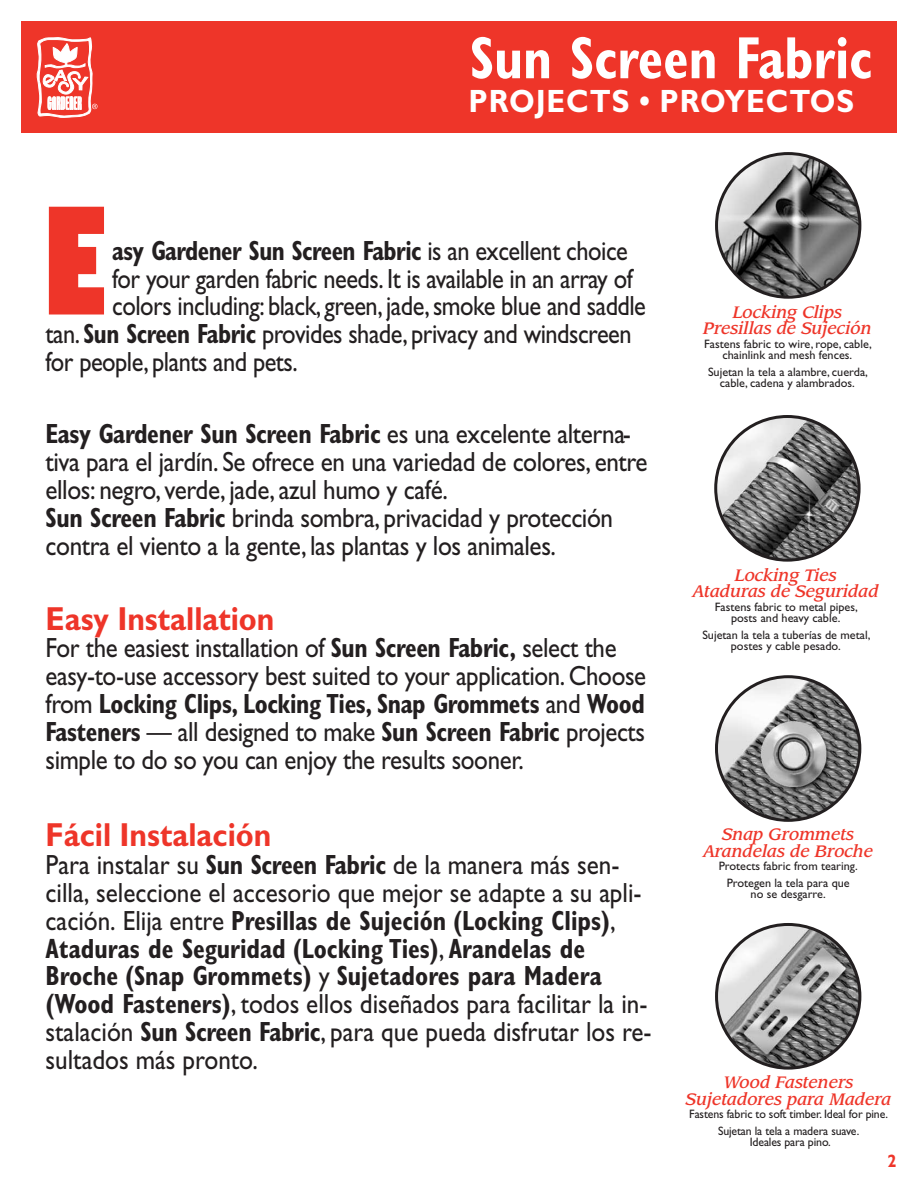
<style>
.page{position:relative;width:918px;height:1188px;background:#fff}
.page>*{position:absolute;margin:0;border:0;box-sizing:border-box;transform-origin:0 0}
.t1{font:800 condensed 144.75px "Gill Sans";color:#ee3529;scale:.91 1}
.t2{font:700 condensed 59.85px "Gill Sans";color:#fff;scale:.91 1}
.t3{font:700 33.3px "Gill Sans";color:#ee3529;scale:.91 1}
.t4{font:700 32.4px "Gill Sans";letter-spacing:.03em;color:#fff;scale:.91 1}
.t5{font:27.75px/27.8px "Gill Sans";letter-spacing:-.015em;color:#231f20;scale:.91 1}
.t6{font:27.75px/27.8px "Gill Sans";letter-spacing:-.015em;color:#231f20;scale:.9 1}
.t7{font:27.75px "Gill Sans";letter-spacing:-.015em;color:#231f20;scale:.88 1}
.t8{font:700 condensed 27.75px "Gill Sans";letter-spacing:-.02em;color:#231f20;scale:.88 1}
.t9{font:700 18px "Gill Sans";color:#ee3529;scale:.91 1}
.t10{font:italic 500 16.35px/16.4px "Leawood";color:#ee3529;text-align:center}
.t11{font:12.15px/11.4px "Gill Sans";color:#231f20;text-align:center}
.s1{font-weight:400;font-stretch:normal}
.s2{font-weight:700;font-stretch:condensed}
</style>
<div class="page">
<svg style="left:715px;top:152px;width:146px;height:147px"></svg>
<svg style="left:714px;top:415px;width:147px;height:147px"></svg>
<svg style="left:715px;top:675px;width:146px;height:147px"></svg>
<svg style="left:715px;top:923px;width:146px;height:147px"></svg>
<div style="left:22px;top:22px;width:446px;height:111px;background:#ee3529"></div>
<div style="left:453px;top:22px;width:443px;height:111px;background:#ee3529"></div>
<svg style="left:37px;top:37px;width:61px;height:81px"></svg>
<h2 class="t2" style="left:470px;top:35px;width:444px">Sun Screen Fabric</h2>
<p class="t4" style="left:469px;top:88px;width:425px">PROJECTS • PROYECTOS</p>
<h1 class="t1" style="left:42px;top:207px;width:72px">E</h1>
<p class="t8" style="left:112px;top:240px;width:587px">asy Gardener Sun Screen Fabric <span class="s1">is an excellent choice</span></p>
<p class="t7" style="left:112px;top:268px;width:593px">for your garden fabric needs. It is available in an array of</p>
<p class="t7" style="left:112px;top:296px;width:608px">colors including: black, green, jade, smoke blue and saddle</p>
<p class="t7" style="left:46px;top:323px;width:668px">tan. <span class="s2">Sun Screen Fabric</span> provides shade, privacy and windscreen</p>
<p class="t7" style="left:46px;top:351px;width:288px">for people, plants and pets.</p>
<p class="t5" style="left:46px;top:423px;width:663px"><span class="s2">Easy Gardener Sun Screen Fabric</span> es una excelente alterna&shy;tiva para el jardín. Se ofrece en una variedad de colores, entre ellos: negro, verde, jade, azul humo y café.<br><span class="s2">Sun Screen Fabric</span> brinda sombra, privacidad y protección contra el viento a la gente, las plantas y los animales.</p>
<p class="t3" style="left:46px;top:606px;width:253px">Easy Installation</p>
<p class="t6" style="left:46px;top:637px;width:669px">For the easiest installation of <span class="s2">Sun Screen Fabric,</span> select the easy-to-use accessory best suited to your application. Choose from <span class="s2">Locking Clips, Locking Ties, Snap Grommets</span> and <span class="s2">Wood Fasteners</span> — all designed to make <span class="s2">Sun Screen Fabric</span> projects simple to do so you can enjoy the results sooner.</p>
<p class="t3" style="left:46px;top:823px;width:250px">Fácil Instalación</p>
<p class="t5" style="left:46px;top:854px;width:668px">Para instalar su <span class="s2">Sun Screen Fabric</span> de la manera más sen&shy;cilla, seleccione el accesorio que mejor se adapte a su apli&shy;cación. Elija entre <span class="s2">Presillas de Sujeción (Locking Clips)</span>, <span class="s2">Ataduras de Seguridad (Locking Ties)</span>, <span class="s2">Arandelas de Broche (Snap Grommets)</span> y <span class="s2">Sujetadores para Madera (Wood Fasteners)</span>, todos ellos diseñados para facilitar la in&shy;stalación <span class="s2">Sun Screen Fabric</span>, para que pueda disfrutar los re&shy;sultados más pronto.</p>
<p class="t10" style="left:703px;top:305px;width:170px">Locking Clips<br>Presillas de Sujeción</p>
<p class="t11" style="left:704px;top:339px;width:169px">Fastens fabric to wire, rope, cable, chainlink and mesh fences.</p>
<p class="t11" style="left:708px;top:367px;width:161px">Sujetan la tela a alambre, cuerda, cable, cadena y alambrados.</p>
<p class="t10" style="left:693px;top:568px;width:187px">Locking Ties<br>Ataduras de Seguridad</p>
<p class="t11" style="left:715px;top:602px;width:144px">Fastens fabric to metal pipes, posts and heavy cable.</p>
<p class="t11" style="left:702px;top:630px;width:169px">Sujetan la tela a tuberías de metal, postes y cable pesado.</p>
<p class="t10" style="left:703px;top:828px;width:171px">Snap Grommets<br>Arandelas de Broche</p>
<p class="t11" style="left:719px;top:859px;width:140px;line-height:16.8px">Protects fabric from tearing.<br>Protegen la tela para que</p>
<p class="t11" style="left:751px;top:890px;width:77px">no se desgarre.</p>
<p class="t10" style="left:686px;top:1076px;width:207px">Wood Fasteners<br>Sujetadores para Madera</p>
<p class="t11" style="left:689px;top:1107px;width:200px;line-height:16.8px">Fastens fabric to soft timber. Ideal for pine.<br>Sujetan la tela a madera suave.</p>
<p class="t11" style="left:750px;top:1138px;width:83px">Ideales para pino.</p>
<p class="t9" style="left:887px;top:1154px;width:11px">2</p>
</div>
